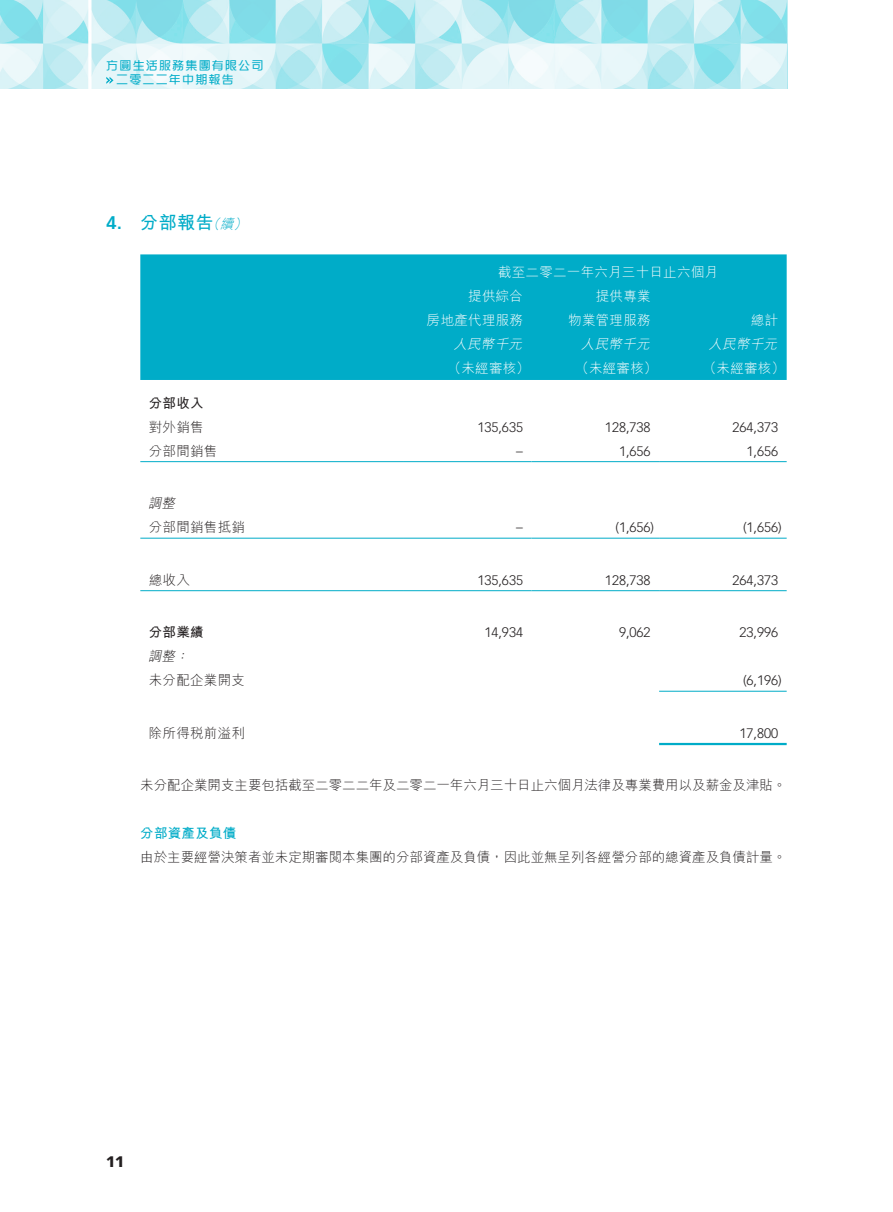
<style>
.page{position:relative;width:893px;height:1212px;background:#fff}
.page>*{position:absolute;margin:0;border:0;box-sizing:border-box;transform-origin:0 0}
.t1{font:700 18px "M Hei HK";color:#00acc8}
.t2{font:700 18px "Vectora LT Std";color:#00acc8}
.t3{font:900 15px "Vectora LT Std";color:#231f20}
.t4{font:300 13.5px "M Hei HK";letter-spacing:-.005em;color:#231f20}
.t5{font:300 13.5px "Vectora LT Std";color:#231f20}
.t6{font:300 13.5px "M Hei HK";letter-spacing:.02em;color:#fff}
.t7{font:300 13.5px "M Hei HK";letter-spacing:.02em;color:#231f20}
.t8{font:italic 300 13.5px "M Hei HK";color:#fff}
.t9{font:700 13.5px "M Hei HK";letter-spacing:.02em;color:#231f20}
.t10{font:700 13.5px "M Hei HK";letter-spacing:.02em;color:#00acc8}
.t11{font:italic 300 13.5px "M Hei HK";color:#231f20}
.t12{font:italic 300 13.5px "M Hei HK";color:#00acc8}
.t13{font:500 12px/13.5px "MJ Ngai HK";letter-spacing:.1em;color:#00acc8}
</style>
<div class="page">
<img style="left:0;top:0;width:787px;height:89px">
<svg style="left:106px;top:77px;width:7px;height:7px"></svg>
<div style="left:140px;top:254px;width:647px;height:126px;background:#00acc8"></div>
<hr style="left:140px;top:461px;width:264px;height:1px;background:#00acc8">
<hr style="left:404px;top:461px;width:127px;height:1px;background:#00acc8">
<hr style="left:531px;top:461px;width:128px;height:1px;background:#00acc8">
<hr style="left:659px;top:461px;width:128px;height:1px;background:#00acc8">
<hr style="left:140px;top:538px;width:264px;height:1px;background:#00acc8">
<hr style="left:404px;top:538px;width:127px;height:1px;background:#00acc8">
<hr style="left:531px;top:538px;width:128px;height:1px;background:#00acc8">
<hr style="left:659px;top:538px;width:128px;height:1px;background:#00acc8">
<hr style="left:140px;top:590px;width:264px;height:1px;background:#00acc8">
<hr style="left:404px;top:590px;width:127px;height:1px;background:#00acc8">
<hr style="left:531px;top:590px;width:128px;height:1px;background:#00acc8">
<hr style="left:659px;top:590px;width:128px;height:1px;background:#00acc8">
<hr style="left:659px;top:691px;width:128px;height:1px;background:#00acc8">
<hr style="left:659px;top:743px;width:128px;height:2px;background:#00acc8">
<p class="t13" style="left:116px;top:59px;width:149px;text-indent:-10px">方圓生活服務集團有限公司二零二二年中期報告</p>
<h1 class="t2" style="left:106px;top:211px;width:17px">4.</h1>
<h1 class="t1" style="left:140px;top:209px;width:75px">分部報告</h1>
<p class="t12" style="left:220px;top:217px;width:18px">續</p>
<p class="t12" style="left:207px;top:217px;width:18px">（</p>
<p class="t12" style="left:234px;top:217px;width:18px">(</p>
<p class="t9" style="left:149px;top:393px;width:56px">分部收入</p>
<p class="t4" style="left:149px;top:420px;width:56px">對外銷售</p>
<p class="t4" style="left:149px;top:444px;width:70px">分部間銷售</p>
<p class="t11" style="left:148px;top:496px;width:32px">調整</p>
<p class="t7" style="left:149px;top:520px;width:98px">分部間銷售抵銷</p>
<p class="t4" style="left:149px;top:573px;width:43px">總收入</p>
<p class="t9" style="left:149px;top:622px;width:56px">分部業績</p>
<p class="t11" style="left:175px;top:649px;width:18px">：</p>
<p class="t11" style="left:148px;top:649px;width:32px">調整</p>
<p class="t7" style="left:149px;top:673px;width:98px">未分配企業開支</p>
<p class="t6" style="left:498px;top:265px;width:222px">截至二零二一年六月三十日止六個月</p>
<p class="t6" style="left:468px;top:289px;width:56px">提供綜合</p>
<p class="t6" style="left:427px;top:313px;width:98px">房地產代理服務</p>
<p class="t6" style="left:596px;top:289px;width:56px">提供專業</p>
<p class="t6" style="left:568px;top:313px;width:84px">物業管理服務</p>
<p class="t6" style="left:751px;top:313px;width:29px">總計</p>
<p class="t8" style="left:453px;top:337px;width:73px">人民幣千元</p>
<p class="t8" style="left:581px;top:337px;width:73px">人民幣千元</p>
<p class="t8" style="left:708px;top:337px;width:73px">人民幣千元</p>
<p class="t6" style="left:448px;top:361px;width:83px">（未經審核）</p>
<p class="t6" style="left:575px;top:361px;width:83px">（未經審核）</p>
<p class="t6" style="left:703px;top:361px;width:83px">（未經審核(</p>
<p class="t5" style="left:477px;top:419px;width:47px">135,635</p>
<p class="t5" style="left:605px;top:419px;width:47px">128,738</p>
<p class="t5" style="left:732px;top:419px;width:47px">264,373</p>
<p class="t5" style="left:516px;top:443px;width:8px">–</p>
<p class="t5" style="left:619px;top:443px;width:33px">1,656</p>
<p class="t5" style="left:747px;top:443px;width:33px">1,656</p>
<p class="t5" style="left:516px;top:520px;width:8px">–</p>
<p class="t5" style="left:615px;top:520px;width:40px">)1,656(</p>
<p class="t5" style="left:743px;top:520px;width:40px">)1,656(</p>
<p class="t5" style="left:477px;top:572px;width:47px">135,635</p>
<p class="t5" style="left:605px;top:572px;width:47px">128,738</p>
<p class="t5" style="left:732px;top:572px;width:47px">264,373</p>
<p class="t5" style="left:484px;top:625px;width:40px">14,934</p>
<p class="t5" style="left:619px;top:625px;width:33px">9,062</p>
<p class="t5" style="left:740px;top:625px;width:40px">23,996</p>
<p class="t5" style="left:743px;top:673px;width:40px">)6,196(</p>
<p class="t7" style="left:149px;top:726px;width:98px">除所得稅前溢利</p>
<p class="t4" style="left:140px;top:778px;width:648px">未分配企業開支主要包括截至二零二二年及二零二一年六月三十日止六個月法律及專業費用以及薪金及津貼。</p>
<p class="t10" style="left:140px;top:823px;width:98px">分部資產及負債</p>
<p class="t4" style="left:140px;top:850px;width:648px">由於主要經營決策者並未定期審閱本集團的分部資產及負債，因此並無呈列各經營分部的總資產及負債計量。</p>
<p class="t5" style="left:739px;top:725px;width:40px">17,800</p>
<p class="t3" style="left:106px;top:1152px;width:19px">11</p>
</div>
